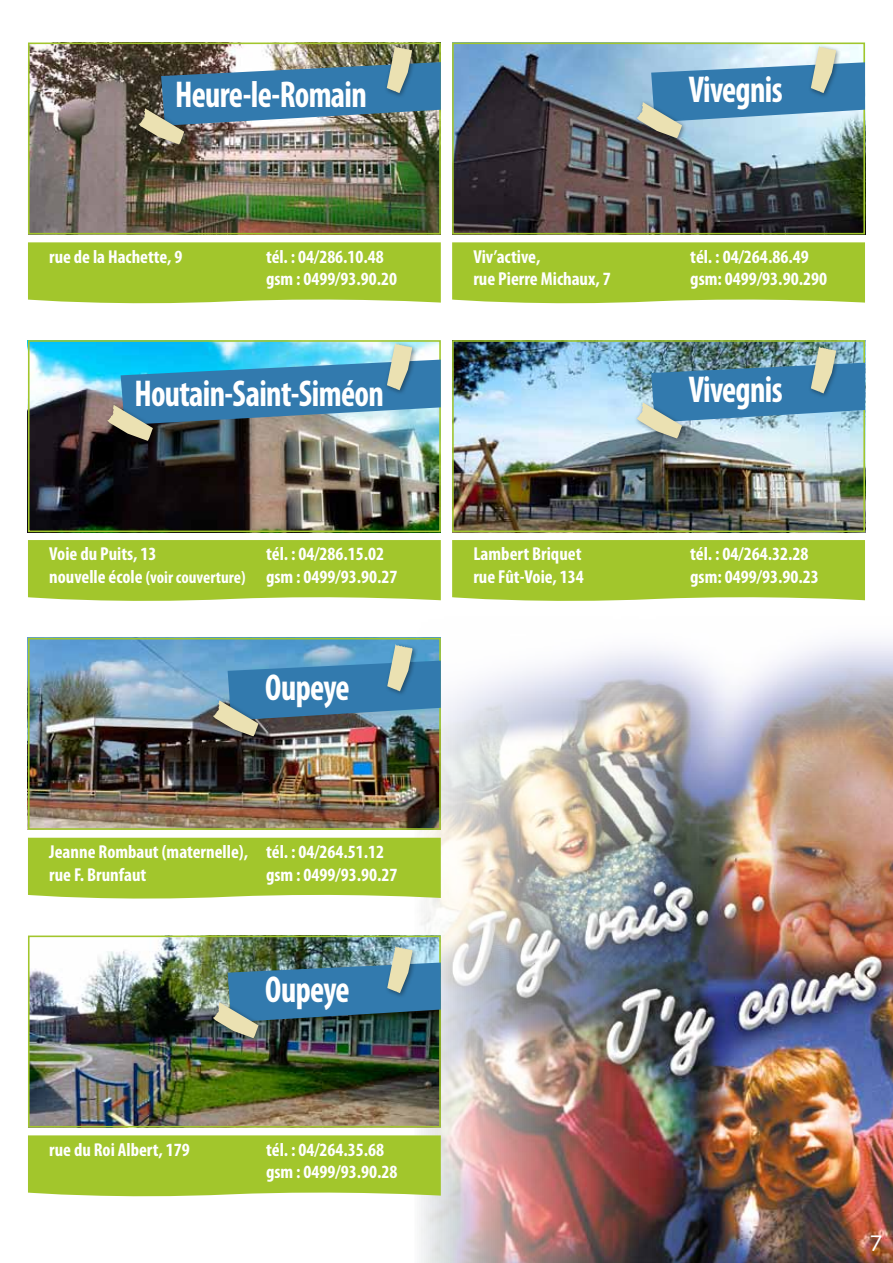
<style>
.page{position:relative;width:893px;height:1263px;background:#fff}
.page>*{position:absolute;margin:0;border:0;box-sizing:border-box;transform-origin:0 0}
.t1{font:700 condensed 37.5px "Myriad Pro";letter-spacing:-.02em;color:#fff;scale:.9 1}
.t2{font:22.5px "Humanist 531 BT Roman A";color:#fff}
.t3{font:700 condensed 18.75px/22.5px "Myriad Pro";color:#fff}
.t4{font:700 condensed 18.6px/22.4px "Myriad Pro";color:#fff}
.s1{font-size:17.25px}
</style>
<div class="page">
<img style="left:414px;top:637px;width:479px;height:626px">
<img style="left:31px;top:46px;width:407px;height:185px">
<div style="left:28px;top:43px;width:413px;height:191px;border:2px solid #a2c62c"></div>
<img style="left:31px;top:343px;width:407px;height:186px">
<div style="left:28px;top:340px;width:413px;height:192px;border:2px solid #a2c62c"></div>
<img style="left:31px;top:641px;width:407px;height:186px">
<div style="left:28px;top:638px;width:413px;height:192px;border:2px solid #a2c62c"></div>
<img style="left:455px;top:46px;width:407px;height:185px">
<div style="left:452px;top:43px;width:413px;height:191px;border:2px solid #a2c62c"></div>
<img style="left:455px;top:343px;width:407px;height:186px">
<div style="left:452px;top:340px;width:413px;height:192px;border:2px solid #a2c62c"></div>
<img style="left:31px;top:938px;width:407px;height:186px">
<div style="left:28px;top:935px;width:413px;height:192px;border:2px solid #a2c62c"></div>
<div style="left:28px;top:242px;width:413px;height:62px;background:#a2c62c"></div>
<div style="left:28px;top:540px;width:413px;height:61px;background:#a2c62c"></div>
<svg style="left:28px;top:838px;width:413px;height:64px;background:#a9ca3d"></svg>
<div style="left:452px;top:242px;width:413px;height:62px;background:#a2c62c"></div>
<div style="left:452px;top:540px;width:413px;height:61px;background:#a2c62c"></div>
<svg style="left:28px;top:1135px;width:413px;height:64px;background:#a9ca3c"></svg>
<div style="left:136px;top:106px;width:54px;height:44px;background:#000;opacity:.4"></div>
<div style="left:384px;top:44px;width:34px;height:55px;background:#000;opacity:.4"></div>
<img style="left:139px;top:46px;width:302px;height:98px">
<div style="left:105px;top:402px;width:54px;height:45px;background:#000;opacity:.4"></div>
<div style="left:384px;top:341px;width:34px;height:55px;background:#000;opacity:.4"></div>
<img style="left:107px;top:343px;width:334px;height:98px">
<div style="left:210px;top:697px;width:54px;height:45px;background:#000;opacity:.4"></div>
<div style="left:385px;top:642px;width:34px;height:55px;background:#519cce"></div>
<img style="left:213px;top:644px;width:228px;height:92px">
<div style="left:210px;top:999px;width:54px;height:45px;background:#000;opacity:.4"></div>
<div style="left:385px;top:944px;width:34px;height:55px;background:#000;opacity:.4"></div>
<img style="left:213px;top:946px;width:228px;height:92px">
<div style="left:634px;top:99px;width:54px;height:45px;background:#000;opacity:.4"></div>
<div style="left:808px;top:44px;width:34px;height:55px;background:#f0fcfe"></div>
<svg style="left:636px;top:46px;width:229px;height:92px;background:#7facc7"></svg>
<div style="left:634px;top:400px;width:54px;height:44px;background:#000;opacity:.4"></div>
<div style="left:808px;top:344px;width:34px;height:55px;background:#000;opacity:.4"></div>
<img style="left:636px;top:346px;width:229px;height:92px">
<h1 class="t1" style="left:175px;top:71px;width:214px">Heure-le-Romain</h1>
<p class="t4" style="left:49px;top:245px;width:135px">rue de la Hachette, 9</p>
<p class="t4" style="left:266px;top:245px;width:132px">tél. : 04/286.10.48 gsm : 0499/93.90.20</p>
<h1 class="t1" style="left:134px;top:370px;width:278px">Houtain-Saint-Siméon</h1>
<p class="t3" style="left:49px;top:543px;width:109px">Voie du Puits, 13</p>
<p class="t3" style="left:49px;top:543px;width:350px;text-indent:217px">tél. : 04/286.15.02 nouvelle école <span class="s1">(voir couverture)</span> gsm : 0499/93.90.27</p>
<h1 class="t1" style="left:265px;top:664px;width:95px">Oupeye</h1>
<p class="t3" style="left:49px;top:840px;width:337px">Jeanne Rombaut (maternelle), tél. : 04/264.51.12 rue F. Brunfaut</p>
<p class="t3" style="left:266px;top:863px;width:133px">gsm : 0499/93.90.27</p>
<h1 class="t1" style="left:265px;top:966px;width:95px">Oupeye</h1>
<p class="t3" style="left:49px;top:1138px;width:142px">rue du Roi Albert, 179</p>
<p class="t3" style="left:266px;top:1138px;width:133px">tél. : 04/264.35.68 gsm : 0499/93.90.28</p>
<h1 class="t1" style="left:689px;top:66px;width:106px">Vivegnis</h1>
<p class="t3" style="left:473px;top:245px;width:68px">Viv’active,</p>
<p class="t3" style="left:690px;top:245px;width:120px">tél. : 04/264.86.49</p>
<p class="t3" style="left:473px;top:268px;width:139px">rue Pierre Michaux, 7</p>
<p class="t3" style="left:690px;top:268px;width:138px">gsm: 0499/93.90.290</p>
<h1 class="t1" style="left:689px;top:366px;width:106px">Vivegnis</h1>
<p class="t3" style="left:473px;top:543px;width:110px">Lambert Briquet</p>
<p class="t3" style="left:690px;top:543px;width:120px">tél. : 04/264.32.28</p>
<p class="t3" style="left:473px;top:565px;width:112px">rue Fût-Voie, 134</p>
<p class="t3" style="left:690px;top:565px;width:130px">gsm: 0499/93.90.23</p>
<p class="t2" style="left:870px;top:1229px;width:14px">7</p>
</div>
